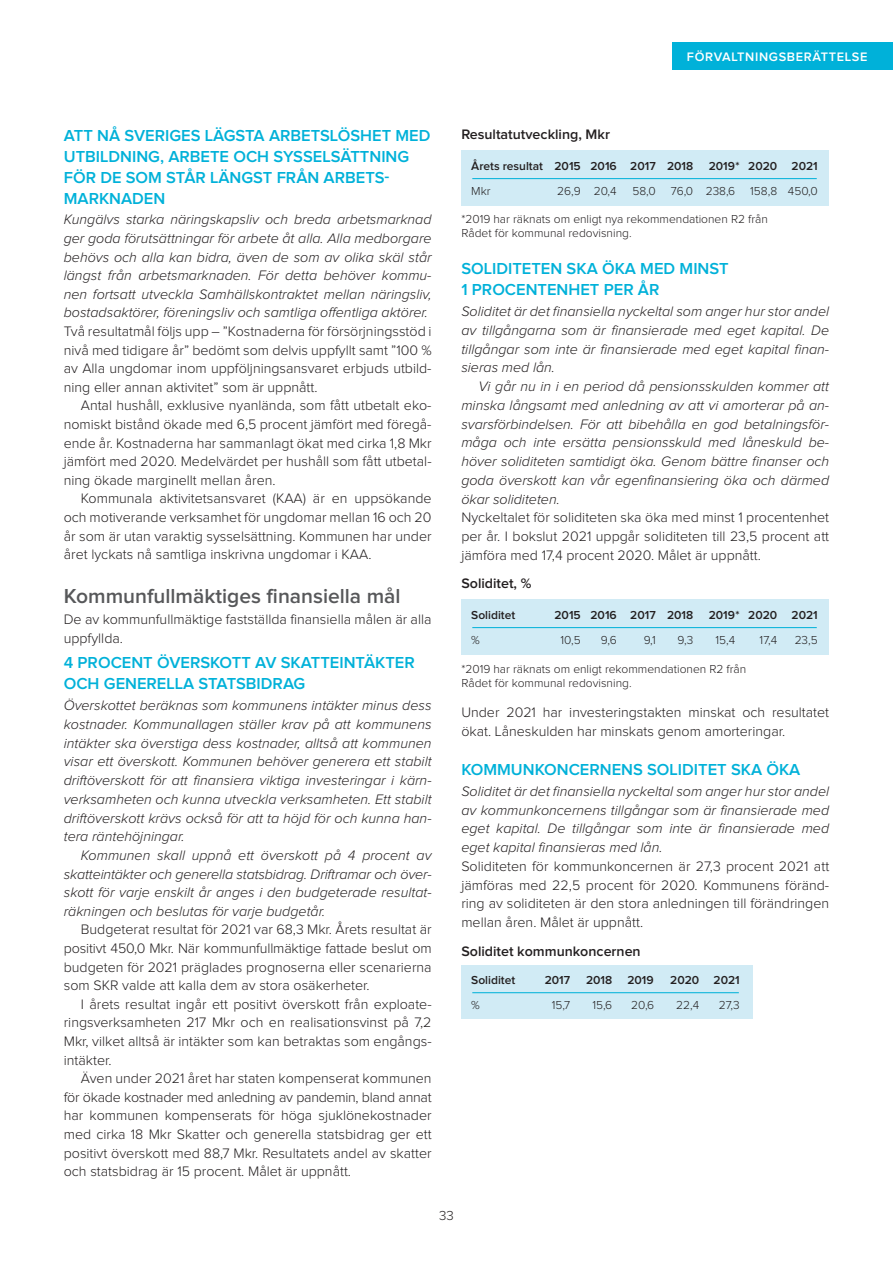
<style>
.page{position:relative;width:893px;height:1263px;background:#fff}
.page>*{position:absolute;margin:0;border:0;box-sizing:border-box;transform-origin:0 0}
.t1{font:600 21px "Proxima Nova";color:#57585a}
.t2{font:600 16.5px "Proxima Nova";color:#00b1d9}
.t3{font:300 14.25px/18.6px "Proxima Nova";color:#231f20;text-align:justify}
.t4{font:italic 300 14.25px/18.8px "Proxima Nova";color:#231f20;text-align:justify}
.t5{font:600 14.25px "Proxima Nova";color:#231f20}
.t6{font:300 13.5px "Proxima Nova";color:#231f20}
.t7{font:600 12.75px "Proxima Nova";letter-spacing:.05em;color:#fff}
.t8{font:300 12px/14.2px "Proxima Nova";color:#231f20}
.t9{font:600 12px "Proxima Nova";color:#231f20}
</style>
<div class="page">
<div style="left:672px;top:43px;width:221px;height:27px;background:#00b1d9"></div>
<div style="left:461px;top:150px;width:368px;height:55px;background:#d1ebf5"></div>
<hr style="left:472px;top:178px;width:345px;height:1px;background:#00b1d9">
<div style="left:461px;top:599px;width:368px;height:55px;background:#d1ebf5"></div>
<hr style="left:472px;top:627px;width:345px;height:1px;background:#00b1d9">
<div style="left:461px;top:965px;width:292px;height:53px;background:#d1ebf5"></div>
<hr style="left:472px;top:992px;width:267px;height:1px;background:#00b1d9">
<p class="t2" style="left:64px;top:128px;width:81px">ATT NÅ SVERIGES</p>
<p class="t2" style="left:205px;top:128px;width:11px">LÄGSTA</p>
<p class="t2" style="left:269px;top:128px;width:12px">ARBETSLÖSHET</p>
<p class="t2" style="left:395px;top:128px;width:13px">MED</p>
<p class="t2" style="left:64px;top:149px;width:23px">UTBILDNING</p>
<p class="t2" style="left:160px;top:149px;width:20px">, ARBETE</p>
<p class="t2" style="left:233px;top:149px;width:71px">OCH SYSSELSÄTTNING</p>
<p class="t2" style="left:64px;top:170px;width:12px">FÖR</p>
<p class="t2" style="left:100px;top:170px;width:77px">DE SOM STÅR</p>
<p class="t2" style="left:210px;top:170px;width:12px">LÄNGST</p>
<p class="t2" style="left:277px;top:170px;width:12px">FRÅN</p>
<p class="t2" style="left:324px;top:170px;width:12px">ARBETS</p>
<p class="t2" style="left:385px;top:170px;width:6px">-</p>
<p class="t2" style="left:64px;top:191px;width:13px">MARKNADEN</p>
<p class="t4" style="left:64px;top:211px;width:369px">Kungälvs starka näringskapsliv och breda arbetsmarknad ger goda förutsättningar för arbete åt alla. Alla medborgare behövs och alla kan bidra, även de som av olika skäl står längst från arbetsmarknaden. För detta behöver kommu&shy;nen fortsatt utveckla Samhällskontraktet mellan näringsliv, bostadsaktörer, föreningsliv och samtliga offentliga aktörer.</p>
<p class="t3" style="left:64px;top:322px;width:369px">Två resultatmål följs upp – ”Kostnaderna för försörjningsstöd i nivå med tidigare år” bedömt som delvis uppfyllt samt ”100 % av Alla ungdomar inom uppföljningsansvaret erbjuds utbild&shy;ning eller annan aktivitet” som är uppnått.</p>
<p class="t3" style="left:64px;top:397px;width:369px;text-indent:17px">Antal hushåll, exklusive nyanlända, som fått utbetalt eko&shy;nomiskt bistånd ökade med 6,5 procent jämfört med föregå&shy;ende år. Kostnaderna har sammanlagt ökat med cirka 1,8 Mkr jämfört med 2020. Medelvärdet per hushåll som fått utbetal&shy;ning ökade marginellt mellan åren.</p>
<p class="t3" style="left:64px;top:490px;width:369px;text-indent:17px">Kommunala aktivitetsansvaret (KAA) är en uppsökande och motiverande verksamhet för ungdomar mellan 16 och 20 år som är utan varaktig sysselsättning. Kommunen har under året lyckats nå samtliga inskrivna ungdomar i KAA.</p>
<h1 class="t1" style="left:64px;top:587px;width:338px">KOMMUNFULLMÄKTIGES FINANSIELLA MÅL</h1>
<p class="t3" style="left:64px;top:611px;width:369px">De av kommunfullmäktige fastställda finansiella målen är alla uppfyllda.</p>
<p class="t2" style="left:64px;top:655px;width:59px">4 PROCENT</p>
<p class="t2" style="left:157px;top:655px;width:12px">ÖVERSK</p>
<p class="t2" style="left:220px;top:655px;width:72px">OTTAVSKATTE</p>
<p class="t2" style="left:339px;top:655px;width:16px">INTÄKTER</p>
<p class="t2" style="left:64px;top:676px;width:52px">OCH GENERELLA</p>
<p class="t2" style="left:199px;top:676px;width:11px">STATSBIDRAG</p>
<p class="t4" style="left:64px;top:696px;width:369px">Överskottet beräknas som kommunens intäkter minus dess kostnader. Kommunallagen ställer krav på att kommunens intäkter ska överstiga dess kostnader, alltså att kommunen visar ett överskott. Kommunen behöver generera ett stabilt driftöverskott för att finansiera viktiga investeringar i kärn&shy;verksamheten och kunna utveckla verksamheten. Ett stabilt driftöverskott krävs också för att ta höjd för och kunna han&shy;tera räntehöjningar.</p>
<p class="t4" style="left:64px;top:846px;width:369px;text-indent:17px">Kommunen skall uppnå ett överskott på 4 procent av skatteintäkter och generella statsbidrag. Driftramar och över&shy;skott för varje enskilt år anges i den budgeterade resultat&shy;räkningen och beslutas för varje budgetår.</p>
<p class="t3" style="left:64px;top:921px;width:369px;text-indent:17px">Budgeterat resultat för 2021 var 68,3 Mkr. Årets resultat är positivt 450,0 Mkr. När kommunfullmäktige fattade beslut om budgeten för 2021 präglades prognoserna eller scenarierna som SKR valde att kalla dem av stora osäkerheter.</p>
<p class="t3" style="left:64px;top:995px;width:369px;text-indent:17px">I årets resultat ingår ett positivt överskott från exploate&shy;ringsverksamheten 217 Mkr och en realisationsvinst på 7,2<br>Mkr, vilket alltså är intäkter som kan betraktas som engångs&shy;intäkter.</p>
<p class="t3" style="left:64px;top:1070px;width:369px;text-indent:17px">Även under 2021 året har staten kompenserat kommunen för ökade kostnader med anledning av pandemin, bland annat har kommunen kompenserats för höga sjuklönekostnader med cirka 18 Mkr Skatter och generella statsbidrag ger ett positivt överskott med 88,7 Mkr. Resultatets andel av skatter och statsbidrag är 15 procent. Målet är uppnått.</p>
<p class="t5" style="left:461px;top:128px;width:150px">RESULTATUTVECKLING, MKR</p>
<p class="t7" style="left:687px;top:51px;width:182px">FÖRVALTNINGSBERÄTTELSE</p>
<p class="t9" style="left:471px;top:161px;width:223px">ÅRETS RESULTAT 2015 2016 2017 2018</p>
<p class="t9" style="left:709px;top:161px;width:111px">2019* 2020 2021</p>
<p class="t8" style="left:471px;top:184px;width:21px">Mkr</p>
<p class="t8" style="left:557px;top:184px;width:61px">26,9 20,4</p>
<p class="t8" style="left:632px;top:184px;width:187px">58,0 76,0 238,6 158,8 450,0</p>
<p class="t8" style="left:461px;top:212px;width:308px">*2019 har räknats om enligt nya rekommendationen R2 från<br>Rådet för kommunal redovisning.</p>
<p class="t2" style="left:461px;top:261px;width:32px">SOLIDITETEN</p>
<p class="t2" style="left:567px;top:261px;width:12px">SKA</p>
<p class="t2" style="left:602px;top:261px;width:13px">ÖKA</p>
<p class="t2" style="left:640px;top:261px;width:13px">MED</p>
<p class="t2" style="left:680px;top:261px;width:11px">MINST</p>
<p class="t2" style="left:461px;top:282px;width:55px">1 PROCENTENHET</p>
<p class="t2" style="left:604px;top:282px;width:11px">PER</p>
<p class="t2" style="left:638px;top:282px;width:12px">ÅR</p>
<p class="t4" style="left:461px;top:303px;width:369px">Soliditet är det finansiella nyckeltal som anger hur stor andel av tillgångarna som är finansierade med eget kapital. De tillgångar som inte är finansierade med eget kapital finan&shy;sieras med lån.</p>
<p class="t4" style="left:461px;top:378px;width:369px;text-indent:17px">Vi går nu in i en period då pensionsskulden kommer att minska långsamt med anledning av att vi amorterar på an&shy;svarsförbindelsen. För att bibehålla en god betalningsför&shy;måga och inte ersätta pensionsskuld med låneskuld be&shy;höver soliditeten samtidigt öka. Genom bättre finanser och goda överskott kan vår egenfinansiering öka och därmed ökar soliditeten.</p>
<p class="t3" style="left:461px;top:509px;width:369px">Nyckeltalet för soliditeten ska öka med minst 1 procentenhet per år. I bokslut 2021 uppgår soliditeten till 23,5 procent att jämföra med 17,4 procent 2020. Målet är uppnått.</p>
<p class="t5" style="left:461px;top:576px;width:72px">SOLIDITET, %</p>
<p class="t9" style="left:471px;top:610px;width:46px">SOLIDITET</p>
<p class="t9" style="left:554px;top:610px;width:140px">2015 2016 2017 2018</p>
<p class="t9" style="left:709px;top:610px;width:111px">2019* 2020 2021</p>
<p class="t8" style="left:471px;top:633px;width:10px">%</p>
<p class="t8" style="left:561px;top:633px;width:22px">10,5</p>
<p class="t8" style="left:601px;top:633px;width:17px">9,6</p>
<p class="t8" style="left:644px;top:633px;width:14px">9,1</p>
<p class="t8" style="left:677px;top:633px;width:17px">9,3</p>
<p class="t8" style="left:715px;top:633px;width:21px">15,4</p>
<p class="t8" style="left:760px;top:633px;width:19px">17,4</p>
<p class="t8" style="left:795px;top:633px;width:25px">23,5</p>
<p class="t8" style="left:461px;top:662px;width:286px">*2019 har räknats om enligt rekommendationen R2 från<br>Rådet för kommunal redovisning.</p>
<p class="t3" style="left:461px;top:704px;width:369px">Under 2021 har investeringstakten minskat och resultatet ökat. Låneskulden har minskats genom amorteringar.</p>
<p class="t2" style="left:461px;top:762px;width:107px">KOMM UNKONCERNENS</p>
<p class="t2" style="left:647px;top:762px;width:32px">SOLIDITET</p>
<p class="t2" style="left:731px;top:762px;width:12px">SKA</p>
<p class="t2" style="left:766px;top:762px;width:13px">ÖKA</p>
<p class="t4" style="left:461px;top:782px;width:369px">Soliditet är det finansiella nyckeltal som anger hur stor andel av kommunkoncernens tillgångar som är finansierade med eget kapital. De tillgångar som inte är finansierade med eget kapital finansieras med lån.</p>
<p class="t3" style="left:461px;top:857px;width:369px">Soliditeten för kommunkoncernen är 27,3 procent 2021 att jämföras med 22,5 procent för 2020. Kommunens föränd&shy;ring av soliditeten är den stora anledningen till förändringen mellan åren. Målet är uppnått.</p>
<p class="t5" style="left:461px;top:945px;width:181px">SOLIDITET KOMMUNKONCERNEN</p>
<p class="t9" style="left:471px;top:975px;width:46px">SOLIDITET</p>
<p class="t9" style="left:545px;top:975px;width:27px">2017</p>
<p class="t9" style="left:586px;top:975px;width:28px">2018</p>
<p class="t9" style="left:627px;top:975px;width:28px">2019</p>
<p class="t9" style="left:670px;top:975px;width:71px">2020 2021</p>
<p class="t8" style="left:471px;top:998px;width:10px">%</p>
<p class="t8" style="left:552px;top:998px;width:20px">15,7</p>
<p class="t8" style="left:592px;top:998px;width:21px">15,6</p>
<p class="t8" style="left:631px;top:998px;width:25px">20,6</p>
<p class="t8" style="left:676px;top:998px;width:25px">22,4</p>
<p class="t8" style="left:719px;top:998px;width:22px">27,3</p>
<p class="t6" style="left:439px;top:1209px;width:16px">33</p>
</div>
